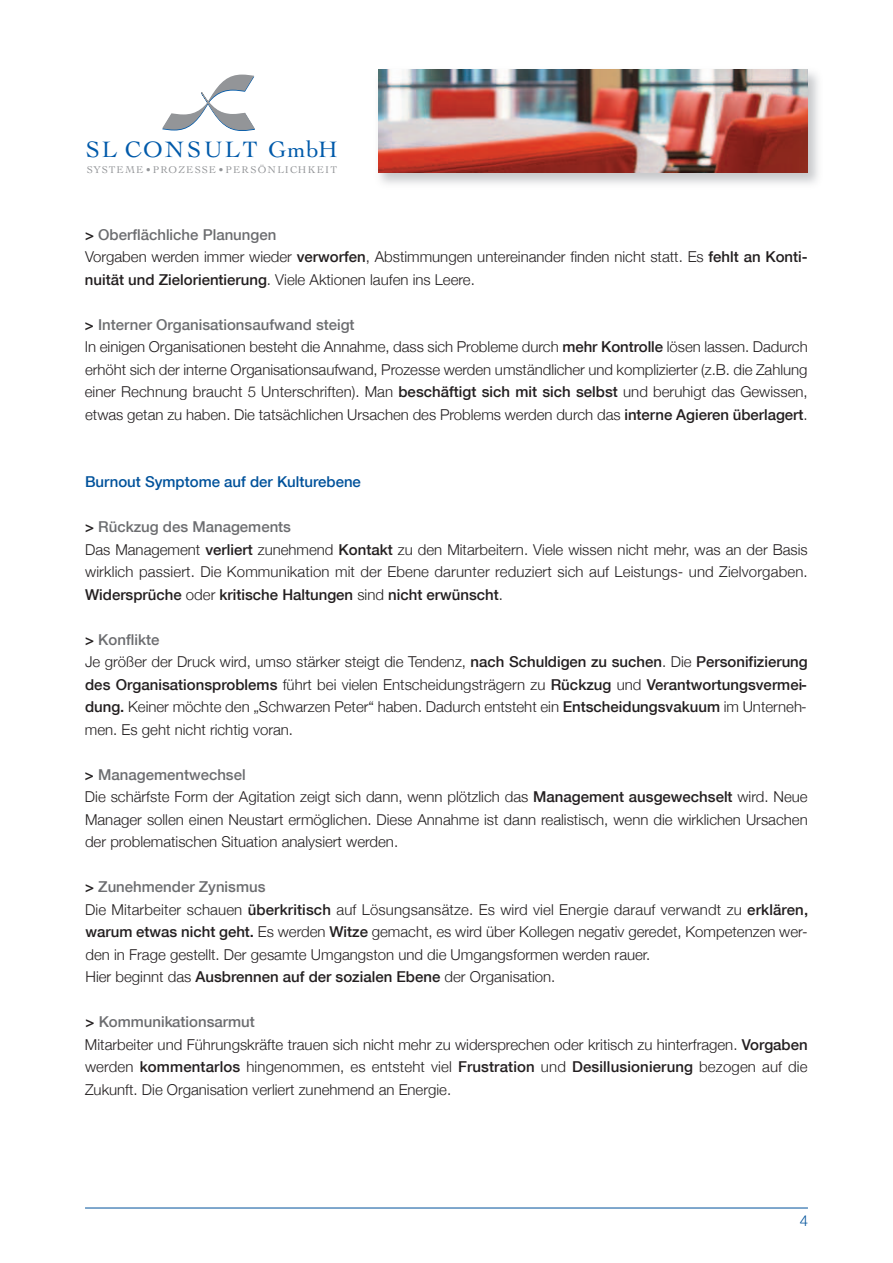
<style>
.page{position:relative;width:893px;height:1263px;background:#fff}
.page>*{position:absolute;margin:0;border:0;box-sizing:border-box;transform-origin:0 0}
.t1{font:23.55px "Cochin";letter-spacing:.08em;color:#015aaa}
.t2{font:300 15px/22.5px "Helvetica Neue";color:#231f20}
.t3{font:500 15px "Helvetica Neue";color:#01529b}
.t4{font:300 15px "Helvetica Neue";color:#01529b}
.t5{font:10.35px "Cochin";letter-spacing:.115em;color:#939598}
.s1{font-weight:500}
.s2{font-weight:500;color:#6c6d70}
</style>
<div class="page">
<svg style="left:162px;top:75px;width:93px;height:56px"></svg>
<img style="left:378px;top:69px;width:440px;height:115px">
<img style="left:378px;top:70px;width:430px;height:102px">
<hr style="left:85px;top:1208px;width:723px;height:1px;background:#01529b">
<h1 class="t1" style="left:86px;top:136px;width:254px">SL CON SU LT Gmb H</h1>
<p class="t5" style="left:87px;top:163px;width:252px">SYST EME •PROZ ESSE •PERSÖNLIC HKEIT</p>
<p class="t2" style="left:85px;top:223px;width:724px"><span class="s1">&gt;</span> <span class="s2">Oberflächliche Planungen<br></span>Vorgaben werden immer wieder <span class="s1">verworfen</span>, Abstimmungen untereinander finden nicht statt. Es <span class="s1">fehlt an Konti&shy;nuität und Zielorientierung</span>. Viele Aktionen laufen ins Leere.</p>
<p class="t2" style="left:85px;top:313px;width:724px"><span class="s1">&gt;</span> <span class="s2">Interner Organisationsaufwand steigt<br></span>In einigen Organisationen besteht die Annahme, dass sich Probleme durch <span class="s1">mehr Kontrolle</span> lösen lassen. Dadurch erhöht sich der interne Organisationsaufwand, Prozesse werden umständlicher und komplizierter (z.B. die Zahlung einer Rechnung braucht 5 Unterschriften). Man <span class="s1">beschäftigt sich mit sich selbst</span> und beruhigt das Gewissen, etwas getan zu haben. Die tatsächlichen Ursachen des Problems werden durch das <span class="s1">interne Agieren überlagert</span>.</p>
<p class="t3" style="left:85px;top:473px;width:277px">Burnout Symptome auf der Kulturebene</p>
<p class="t2" style="left:85px;top:515px;width:724px"><span class="s1">&gt;</span> <span class="s2">Rückzug des Managements<br></span>Das Management <span class="s1">verliert</span> zunehmend <span class="s1">Kontakt</span> zu den Mitarbeitern. Viele wissen nicht mehr, was an der Basis wirklich passiert. Die Kommunikation mit der Ebene darunter reduziert sich auf Leistungs- und Zielvorgaben.<br><span class="s1">Widersprüche</span> oder <span class="s1">kritische Haltungen</span> sind <span class="s1">nicht erwünscht</span>.</p>
<p class="t2" style="left:85px;top:628px;width:724px"><span class="s1">&gt;</span> <span class="s2">Konflikte<br></span>Je größer der Druck wird, umso stärker steigt die Tendenz, <span class="s1">nach Schuldigen zu suchen</span>. Die <span class="s1">Personifizierung des Organisationsproblems</span> führt bei vielen Entscheidungsträgern zu <span class="s1">Rückzug</span> und <span class="s1">Verantwortungsvermei&shy;dung.</span> Keiner möchte den „Schwarzen Peter“ haben. Dadurch entsteht ein <span class="s1">Entscheidungsvakuum</span> im Unterneh&shy;men. Es geht nicht richtig voran.</p>
<p class="t2" style="left:85px;top:763px;width:724px"><span class="s1">&gt;</span> <span class="s2">Managementwechsel<br></span>Die schärfste Form der Agitation zeigt sich dann, wenn plötzlich das <span class="s1">Management ausgewechselt</span> wird. Neue Manager sollen einen Neustart ermöglichen. Diese Annahme ist dann realistisch, wenn die wirklichen Ursachen der problematischen Situation analysiert werden.</p>
<p class="t2" style="left:85px;top:875px;width:725px"><span class="s1">&gt;</span> <span class="s2">Zunehmender Zynismus<br></span>Die Mitarbeiter schauen <span class="s1">überkritisch</span> auf Lösungsansätze. Es wird viel Energie darauf verwandt zu <span class="s1">erklären, warum etwas nicht geht.</span> Es werden <span class="s1">Witze</span> gemacht, es wird über Kollegen negativ geredet, Kompetenzen wer&shy;den in Frage gestellt. Der gesamte Umgangston und die Umgangsformen werden rauer.<br>Hier beginnt das <span class="s1">Ausbrennen auf der sozialen Ebene</span> der Organisation.</p>
<p class="t2" style="left:85px;top:1010px;width:724px"><span class="s1">&gt;</span> <span class="s2">Kommunikationsarmut<br></span>Mitarbeiter und Führungskräfte trauen sich nicht mehr zu widersprechen oder kritisch zu hinterfragen. <span class="s1">Vorgaben </span>werden <span class="s1">kommentarlos</span> hingenommen, es entsteht viel <span class="s1">Frustration</span> und <span class="s1">Desillusionierung</span> bezogen auf die Zukunft. Die Organisation verliert zunehmend an Energie.</p>
<p class="t4" style="left:800px;top:1212px;width:10px">4</p>
</div>
